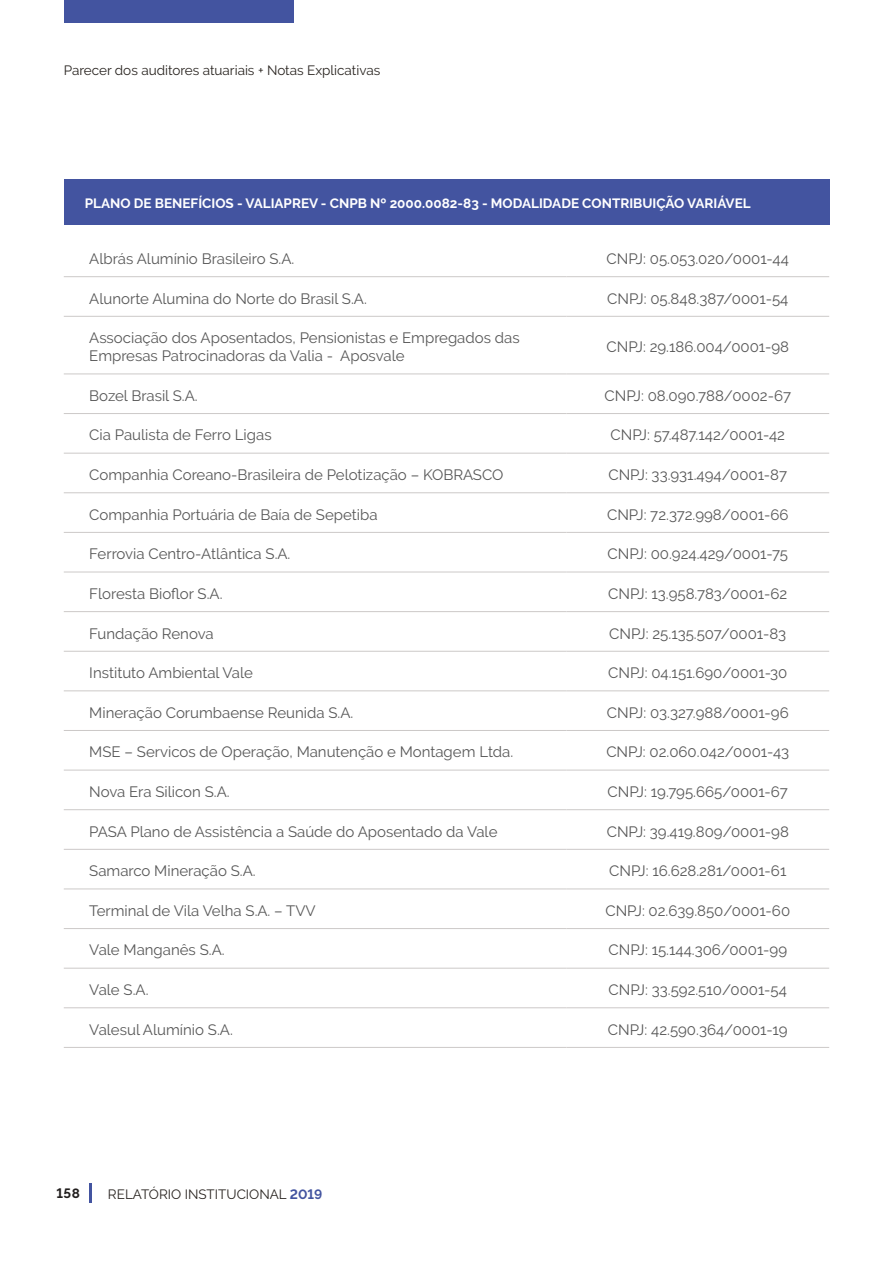
<style>
.page{position:relative;width:893px;height:1263px;background:#fff}
.page>*{position:absolute;margin:0;border:0;box-sizing:border-box;transform-origin:0 0}
.t1{font:15px/18px "Raleway";color:#575757}
.t2{font:700 13.5px "Raleway";color:#fff}
.t3{font:13.5px "Raleway";color:#292420}
.t4{font:700 13.5px "Raleway";color:#221f1e}
.s1{font-weight:700;color:#4354a0}
</style>
<div class="page">
<hr style="left:89px;top:1183px;width:2px;height:20px;background:#4354a0">
<div style="left:64px;top:0;width:229px;height:22px;background:#4354a0"></div>
<div style="left:64px;top:179px;width:765px;height:45px;background:#4354a0"></div>
<hr style="left:64px;top:276px;width:502px;height:1px;background:#ccc9c8">
<hr style="left:566px;top:276px;width:263px;height:1px;background:#ccc9c8">
<hr style="left:64px;top:316px;width:502px;height:1px;background:#ccc9c8">
<hr style="left:566px;top:316px;width:263px;height:1px;background:#ccc9c8">
<hr style="left:64px;top:374px;width:502px;height:1px;background:#ccc9c8">
<hr style="left:566px;top:374px;width:263px;height:1px;background:#ccc9c8">
<hr style="left:64px;top:413px;width:502px;height:1px;background:#ccc9c8">
<hr style="left:566px;top:413px;width:263px;height:1px;background:#ccc9c8">
<hr style="left:64px;top:453px;width:502px;height:1px;background:#ccc9c8">
<hr style="left:566px;top:453px;width:263px;height:1px;background:#ccc9c8">
<hr style="left:64px;top:492px;width:502px;height:1px;background:#ccc9c8">
<hr style="left:566px;top:492px;width:263px;height:1px;background:#ccc9c8">
<hr style="left:64px;top:532px;width:502px;height:1px;background:#ccc9c8">
<hr style="left:566px;top:532px;width:263px;height:1px;background:#ccc9c8">
<hr style="left:64px;top:572px;width:502px;height:1px;background:#ccc9c8">
<hr style="left:566px;top:572px;width:263px;height:1px;background:#ccc9c8">
<hr style="left:64px;top:611px;width:502px;height:1px;background:#ccc9c8">
<hr style="left:566px;top:611px;width:263px;height:1px;background:#ccc9c8">
<hr style="left:64px;top:651px;width:502px;height:1px;background:#ccc9c8">
<hr style="left:566px;top:651px;width:263px;height:1px;background:#ccc9c8">
<hr style="left:64px;top:690px;width:502px;height:1px;background:#ccc9c8">
<hr style="left:566px;top:690px;width:263px;height:1px;background:#ccc9c8">
<hr style="left:64px;top:730px;width:502px;height:1px;background:#ccc9c8">
<hr style="left:566px;top:730px;width:263px;height:1px;background:#ccc9c8">
<hr style="left:64px;top:770px;width:502px;height:1px;background:#ccc9c8">
<hr style="left:566px;top:770px;width:263px;height:1px;background:#ccc9c8">
<hr style="left:64px;top:809px;width:502px;height:1px;background:#ccc9c8">
<hr style="left:566px;top:809px;width:263px;height:1px;background:#ccc9c8">
<hr style="left:64px;top:849px;width:502px;height:1px;background:#ccc9c8">
<hr style="left:566px;top:849px;width:263px;height:1px;background:#ccc9c8">
<hr style="left:64px;top:888px;width:502px;height:1px;background:#ccc9c8">
<hr style="left:566px;top:888px;width:263px;height:1px;background:#ccc9c8">
<hr style="left:64px;top:928px;width:502px;height:1px;background:#ccc9c8">
<hr style="left:566px;top:928px;width:263px;height:1px;background:#ccc9c8">
<hr style="left:64px;top:968px;width:502px;height:1px;background:#ccc9c8">
<hr style="left:566px;top:968px;width:263px;height:1px;background:#ccc9c8">
<hr style="left:64px;top:1007px;width:502px;height:1px;background:#ccc9c8">
<hr style="left:566px;top:1007px;width:263px;height:1px;background:#ccc9c8">
<hr style="left:64px;top:1047px;width:502px;height:1px;background:#ccc9c8">
<hr style="left:566px;top:1047px;width:263px;height:1px;background:#ccc9c8">
<p class="t3" style="left:64px;top:62px;width:318px">Parecer dos auditores atuariais + Notas Explicativas</p>
<p class="t2" style="left:85px;top:196px;width:667px">PLANO DE BENEFÍCIOS - VALIAPREV - CNPB Nº 2000.0082-83 - MODALIDADE CONTRIBUIÇÃO VARIÁVEL</p>
<p class="t1" style="left:89px;top:250px;width:207px">Albrás Alumínio Brasileiro S.A.</p>
<p class="t1" style="left:607px;top:250px;width:184px">CNPJ: 05.053.020/0001-44</p>
<p class="t1" style="left:89px;top:289px;width:279px">Alunorte Alumina do Norte do Brasil S.A.</p>
<p class="t1" style="left:607px;top:289px;width:183px">CNPJ: 05.848.387/0001-54</p>
<p class="t1" style="left:89px;top:329px;width:432px">Associação dos Aposentados, Pensionistas e Empregados das<br>Empresas Patrocinadoras da Valia - Aposvale</p>
<p class="t1" style="left:606px;top:338px;width:184px">CNPJ: 29.186.004/0001-98</p>
<p class="t1" style="left:89px;top:386px;width:110px">Bozel Brasil S.A.</p>
<p class="t1" style="left:604px;top:386px;width:188px">CNPJ: 08.090.788/0002-67</p>
<p class="t1" style="left:89px;top:426px;width:184px">Cia Paulista de Ferro Ligas</p>
<p class="t1" style="left:610px;top:426px;width:176px">CNPJ: 57.487.142/0001-42</p>
<p class="t1" style="left:89px;top:466px;width:416px">Companhia Coreano-Brasileira de Pelotização – KOBRASCO</p>
<p class="t1" style="left:608px;top:466px;width:180px">CNPJ: 33.931.494/0001-87</p>
<p class="t1" style="left:89px;top:505px;width:290px">Companhia Portuária de Baía de Sepetiba</p>
<p class="t1" style="left:607px;top:505px;width:183px">CNPJ: 72.372.998/0001-66</p>
<p class="t1" style="left:89px;top:545px;width:203px">Ferrovia Centro-Atlântica S.A.</p>
<p class="t1" style="left:607px;top:545px;width:182px">CNPJ: 00.924.429/0001-75</p>
<p class="t1" style="left:89px;top:584px;width:135px">Floresta Bioflor S.A.</p>
<p class="t1" style="left:608px;top:584px;width:181px">CNPJ: 13.958.783/0001-62</p>
<p class="t1" style="left:89px;top:624px;width:126px">Fundação Renova</p>
<p class="t1" style="left:609px;top:624px;width:179px">CNPJ: 25.135.507/0001-83</p>
<p class="t1" style="left:89px;top:664px;width:165px">Instituto Ambiental Vale</p>
<p class="t1" style="left:608px;top:664px;width:181px">CNPJ: 04.151.690/0001-30</p>
<p class="t1" style="left:89px;top:703px;width:266px">Mineração Corumbaense Reunida S.A.</p>
<p class="t1" style="left:607px;top:703px;width:183px">CNPJ: 03.327.988/0001-96</p>
<p class="t1" style="left:89px;top:743px;width:425px">MSE – Servicos de Operação, Manutenção e Montagem Ltda.</p>
<p class="t1" style="left:606px;top:743px;width:184px">CNPJ: 02.060.042/0001-43</p>
<p class="t1" style="left:89px;top:783px;width:142px">Nova Era Silicon S.A.</p>
<p class="t1" style="left:608px;top:783px;width:182px">CNPJ: 19.795.665/0001-67</p>
<p class="t1" style="left:89px;top:822px;width:410px">PASA Plano de Assistência a Saúde do Aposentado da Vale</p>
<p class="t1" style="left:607px;top:822px;width:184px">CNPJ: 39.419.809/0001-98</p>
<p class="t1" style="left:89px;top:862px;width:168px">Samarco Mineração S.A.</p>
<p class="t1" style="left:609px;top:862px;width:179px">CNPJ: 16.628.281/0001-61</p>
<p class="t1" style="left:89px;top:901px;width:228px">Terminal de Vila Velha S.A. – TVV</p>
<p class="t1" style="left:605px;top:901px;width:186px">CNPJ: 02.639.850/0001-60</p>
<p class="t1" style="left:89px;top:941px;width:137px">Vale Manganês S.A.</p>
<p class="t1" style="left:608px;top:941px;width:180px">CNPJ: 15.144.306/0001-99</p>
<p class="t1" style="left:89px;top:981px;width:61px">Vale S.A.</p>
<p class="t1" style="left:609px;top:981px;width:180px">CNPJ: 33.592.510/0001-54</p>
<p class="t1" style="left:89px;top:1020px;width:145px">Valesul Alumínio S.A.</p>
<p class="t1" style="left:608px;top:1020px;width:181px">CNPJ: 42.590.364/0001-19</p>
<p class="t4" style="left:56px;top:1186px;width:25px">158</p>
<p class="t3" style="left:108px;top:1186px;width:216px">RELATÓRIO INSTITUCIONAL <span class="s1">2019</span></p>
</div>
